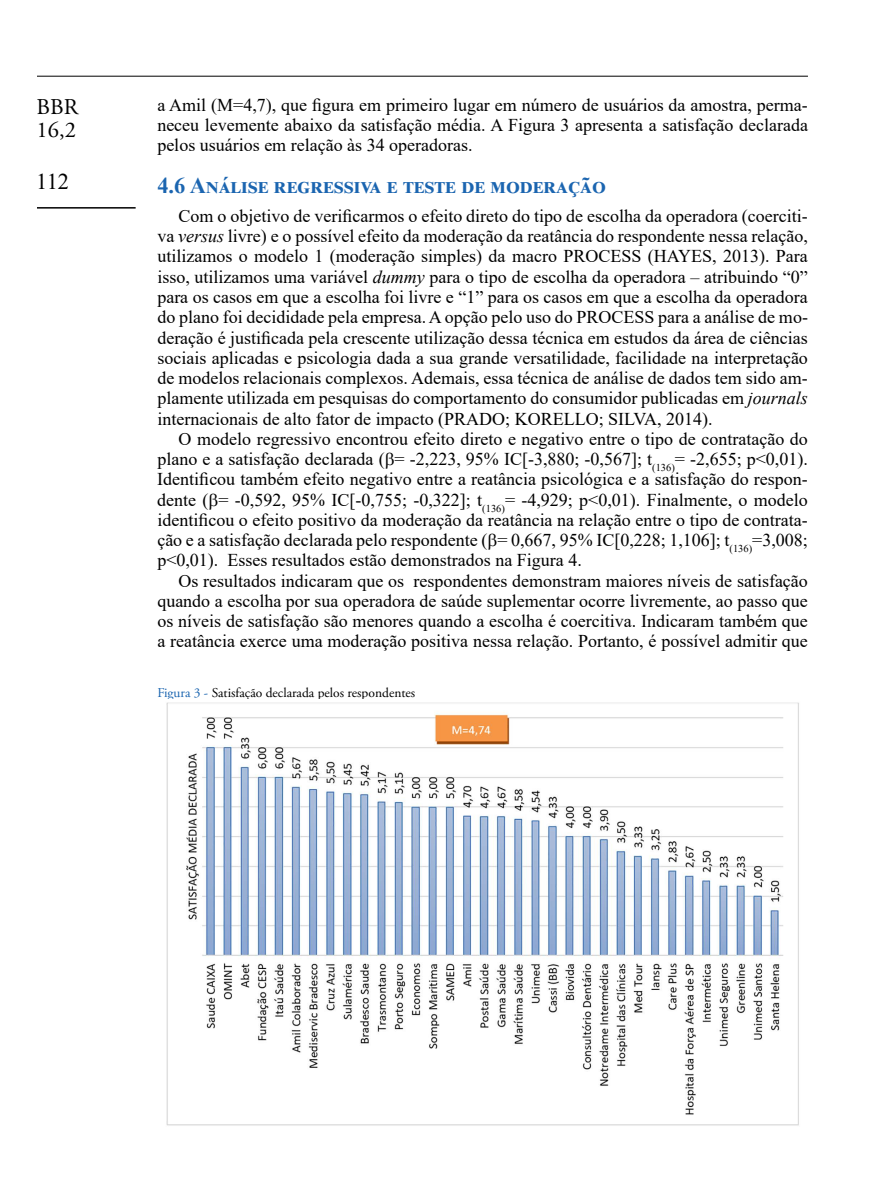
<style>
.page{position:relative;width:893px;height:1191px;background:#fff}
.page>*{position:absolute;margin:0;border:0;box-sizing:border-box;transform-origin:0 0}
.t1{font:700 22.5px "Times New Roman";letter-spacing:.025em;color:#1b65b0}
.t2{font:22.5px/22.5px "Adobe Garamond Pro";color:#000}
.t3{font:22.5px "Times New Roman";color:#000}
.t4{font:18px/20.2px "Times New Roman";color:#000;text-align:justify}
.t5{font:13.5px "Adobe Garamond Pro";color:#000}
.s1{font-style:italic}
.s2{color:#1b65b0}
</style>
<div class="page">
<hr style="left:37px;top:207px;width:99px;height:2px;background:#000">
<hr style="left:37px;top:76px;width:771px;height:1px;background:#000">
<img style="left:166px;top:702px;width:633px;height:424px">
<p class="t2" style="left:37px;top:97px;width:43px">BBR<br>16,2</p>
<p class="t3" style="left:36px;top:166px;width:34px">112</p>
<p class="t4" style="left:157px;top:94px;width:652px">a Amil (M=4,7), que figura em primeiro lugar em número de usuários da amostra, perma&shy;neceu levemente abaixo da satisfação média. A Figura 3 apresenta a satisfação declarada pelos usuários em relação às 34 operadoras.</p>
<p class="t1" style="left:157px;top:169px;width:450px">4.6 Análise regressiva e teste de moderação</p>
<p class="t4" style="left:157px;top:205px;width:652px;text-indent:21px">Com o objetivo de verificarmos o efeito direto do tipo de escolha da operadora (coerciti&shy;va <span class="s1">versus</span> livre) e o possível efeito da moderação da reatância do respondente nessa relação, utilizamos o modelo 1 (moderação simples) da macro PROCESS (HAYES, 2013). Para isso, utilizamos uma variável <span class="s1">dummy</span> para o tipo de escolha da operadora – atribuindo “0” para os casos em que a escolha foi livre e “1” para os casos em que a escolha da operadora do plano foi decididade pela empresa. A opção pelo uso do PROCESS para a análise de mo&shy;deração é justificada pela crescente utilização dessa técnica em estudos da área de ciências sociais aplicadas e psicologia dada a sua grande versatilidade, facilidade na interpretação de modelos relacionais complexos. Ademais, essa técnica de análise de dados tem sido am&shy;plamente utilizada em pesquisas do comportamento do consumidor publicadas em <span class="s1">journals </span>internacionais de alto fator de impacto (PRADO; KORELLO; SILVA, 2014).</p>
<p class="t4" style="left:157px;top:428px;width:652px;text-indent:21px">O modelo regressivo encontrou efeito direto e negativo entre o tipo de contratação do plano e a satisfação declarada ( = -2,223, 95% IC[-3,880; -0,567]; t<sub>(136)</sub>= -2,655; p&lt;0,01).<br>Identificou também efeito negativo entre a reatância psicológica e a satisfação do respon&shy;dente ( = -0,592, 95% IC[-0,755; -0,322]; t<sub>(136)</sub>= -4,929; p&lt;0,01). Finalmente, o modelo identificou o efeito positivo da moderação da reatância na relação entre o tipo de contrata&shy;ção e a satisfação declarada pelo respondente ( = 0,667, 95% IC[0,228; 1,106]; t<sub>(136)</sub>=3,008; p&lt;0,01). Esses resultados estão demonstrados na Figura 4.</p>
<p class="t4" style="left:157px;top:570px;width:652px;text-indent:21px">Os resultados indicaram que os respondentes demonstram maiores níveis de satisfação quando a escolha por sua operadora de saúde suplementar ocorre livremente, ao passo que os níveis de satisfação são menores quando a escolha é coercitiva. Indicaram também que a reatância exerce uma moderação positiva nessa relação. Portanto, é possível admitir que</p>
<p class="t5" style="left:157px;top:684px;width:259px"><span class="s2">Figura 3 -</span> Satisfação declarada pelos respondentes</p>
</div>
